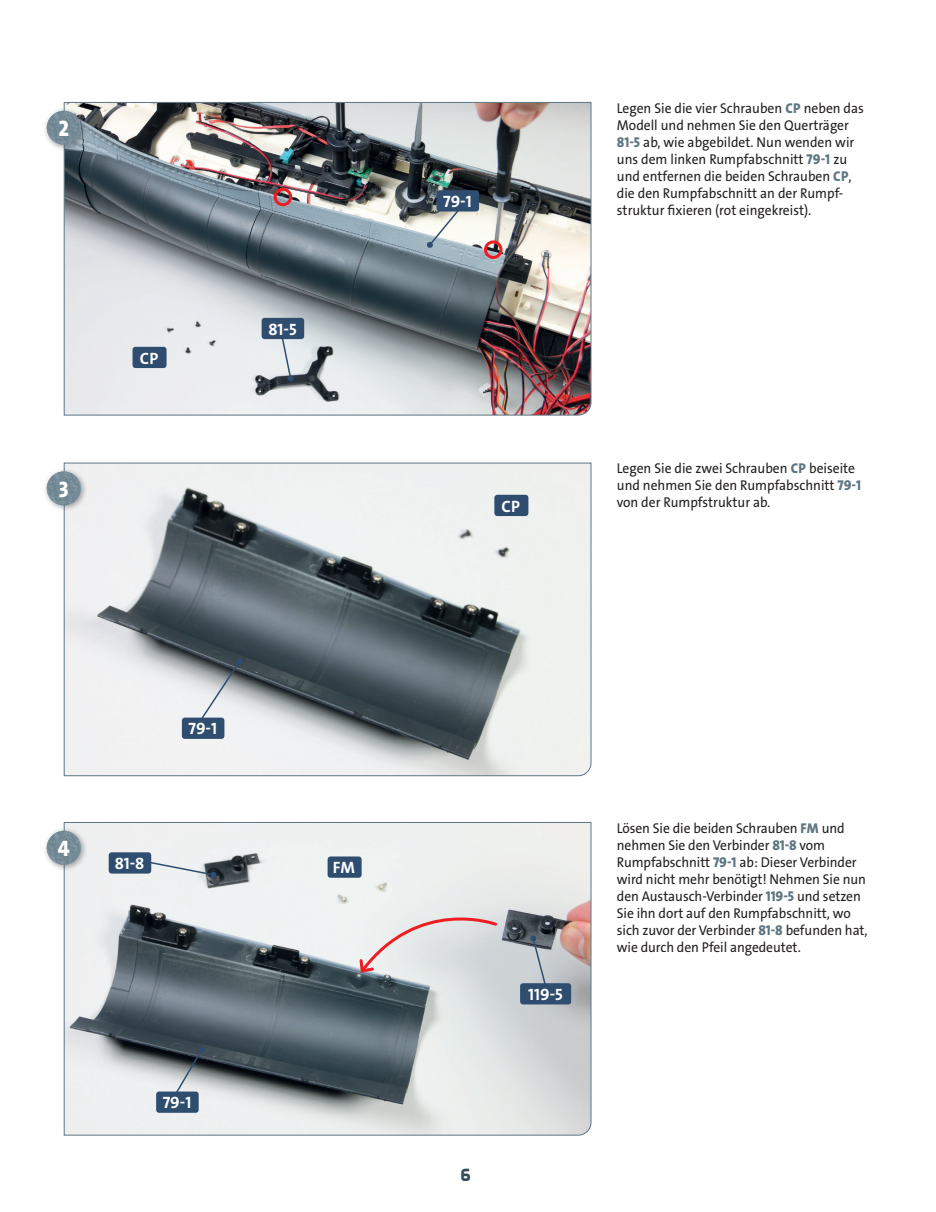
<style>
.page{position:relative;width:936px;height:1212px;background:#fff}
.page>*{position:absolute;margin:0;border:0;box-sizing:border-box;transform-origin:0 0}
.t1{font:800 22.5px "The Sans Os F";color:#fff;scale:.95 1}
.t2{font:700 18px "Aero Matics";color:#364d59}
.t3{font:700 16.5px "The Sans Os F";color:#fff}
.t4{font:14.25px/17.1px "The Sans Os F";letter-spacing:-.005em;color:#231f20;scale:.95 1}
.s1{font-weight:800;color:#5d7682}
</style>
<div class="page">
<img style="left:63px;top:102px;width:528px;height:314px">
<div style="left:43px;top:106px;width:45px;height:46px;background:#231f20;opacity:.4"></div>
<img style="left:47px;top:111px;width:34px;height:34px;border-radius:17px">
<svg style="left:426px;top:201px;width:40px;height:47px"></svg>
<div style="left:436px;top:190px;width:43px;height:21px;background:#2f4e6f;border-radius:3px"></div>
<div style="left:132px;top:347px;width:34px;height:21px;background:#2f4e6f;border-radius:3px"></div>
<svg style="left:63px;top:462px;width:528px;height:314px"></svg>
<div style="left:43px;top:467px;width:45px;height:45px;background:#231f20;opacity:.4"></div>
<img style="left:47px;top:471px;width:34px;height:34px;border-radius:17px">
<svg style="left:63px;top:822px;width:528px;height:314px;background:#b4babc"></svg>
<div style="left:43px;top:826px;width:45px;height:46px;background:#231f20;opacity:.4"></div>
<img style="left:47px;top:831px;width:34px;height:34px;border-radius:17px">
<svg style="left:132px;top:857px;width:83px;height:19px"></svg>
<div style="left:210px;top:871px;width:7px;height:7px;background:#2f4e6f;border-radius:50%"></div>
<div style="left:109px;top:852px;width:42px;height:21px;background:#2f4e6f;border-radius:3px"></div>
<svg style="left:278px;top:339px;width:14px;height:41px"></svg>
<div style="left:287px;top:375px;width:7px;height:7px;background:#2f4e6f;border-radius:3px"></div>
<div style="left:261px;top:318px;width:43px;height:21px;background:#2f4e6f;border-radius:3px"></div>
<svg style="left:193px;top:658px;width:50px;height:73px"></svg>
<div style="left:182px;top:718px;width:42px;height:21px;background:#2f4e6f;border-radius:3px"></div>
<div style="left:494px;top:495px;width:34px;height:21px;background:#2f4e6f;border-radius:3px"></div>
<svg style="left:165px;top:1046px;width:40px;height:65px;background:#868c91"></svg>
<div style="left:156px;top:1091px;width:43px;height:22px;background:#2f4e6f;border-radius:3px"></div>
<svg style="left:531px;top:936px;width:18px;height:47px"></svg>
<div style="left:530px;top:935px;width:6px;height:7px;background:#2f4e6f;border-radius:3px"></div>
<div style="left:520px;top:983px;width:51px;height:21px;background:#2f4e6f;border-radius:3px"></div>
<div style="left:327px;top:856px;width:34px;height:22px;background:#2f4e6f;border-radius:3px"></div>
<div style="left:274px;top:188px;width:18px;height:18px;border:3px solid #ee1d23;border-radius:50%"></div>
<div style="left:484px;top:240px;width:18px;height:19px;border:3px solid #ee1d23;border-radius:50%"></div>
<svg style="left:358px;top:896px;width:140px;height:79px;background:#e3ddde"></svg>
<h1 class="t1" style="left:58px;top:114px;width:13px">2</h1>
<h1 class="t1" style="left:59px;top:475px;width:12px">3</h1>
<p class="t3" style="left:140px;top:347px;width:20px">CP</p>
<p class="t3" style="left:268px;top:318px;width:30px">81-5</p>
<h1 class="t1" style="left:58px;top:834px;width:14px">4</h1>
<p class="t3" style="left:188px;top:718px;width:30px">79-1</p>
<p class="t3" style="left:115px;top:853px;width:31px">81-8</p>
<p class="t3" style="left:163px;top:1092px;width:30px">79-1</p>
<p class="t3" style="left:333px;top:857px;width:24px">FM</p>
<p class="t3" style="left:443px;top:191px;width:30px">79-1</p>
<p class="t4" style="left:617px;top:99px;width:261px">Legen Sie die vier Schrauben <span class="s1">CP</span> neben das Modell und nehmen Sie den Querträger <span class="s1">81-5</span> ab, wie abgebildet. Nun wenden wir uns dem linken Rumpfabschnitt <span class="s1">79-1</span> zu und entfernen die beiden Schrauben <span class="s1">CP</span>, die den Rumpfabschnitt an der Rumpf&shy;struktur fixieren (rot eingekreist).</p>
<p class="t3" style="left:501px;top:495px;width:20px">CP</p>
<p class="t4" style="left:617px;top:460px;width:258px">Legen Sie die zwei Schrauben <span class="s1">CP</span> beiseite und nehmen Sie den Rumpfabschnitt <span class="s1">79-1 </span>von der Rumpfstruktur ab.</p>
<p class="t3" style="left:528px;top:984px;width:36px">119-5</p>
<p class="t4" style="left:617px;top:819px;width:265px">Lösen Sie die beiden Schrauben <span class="s1">FM</span> und nehmen Sie den Verbinder <span class="s1">81-8</span> vom Rumpfabschnitt <span class="s1">79-1</span> ab: Dieser Verbinder wird nicht mehr benötigt! Nehmen Sie nun den Austausch-Verbinder <span class="s1">119-5</span> und setzen Sie ihn dort auf den Rumpfabschnitt, wo sich zuvor der Verbinder <span class="s1">81-8</span> befunden hat, wie durch den Pfeil angedeutet.</p>
<p class="t2" style="left:460px;top:1164px;width:12px">6</p>
</div>
